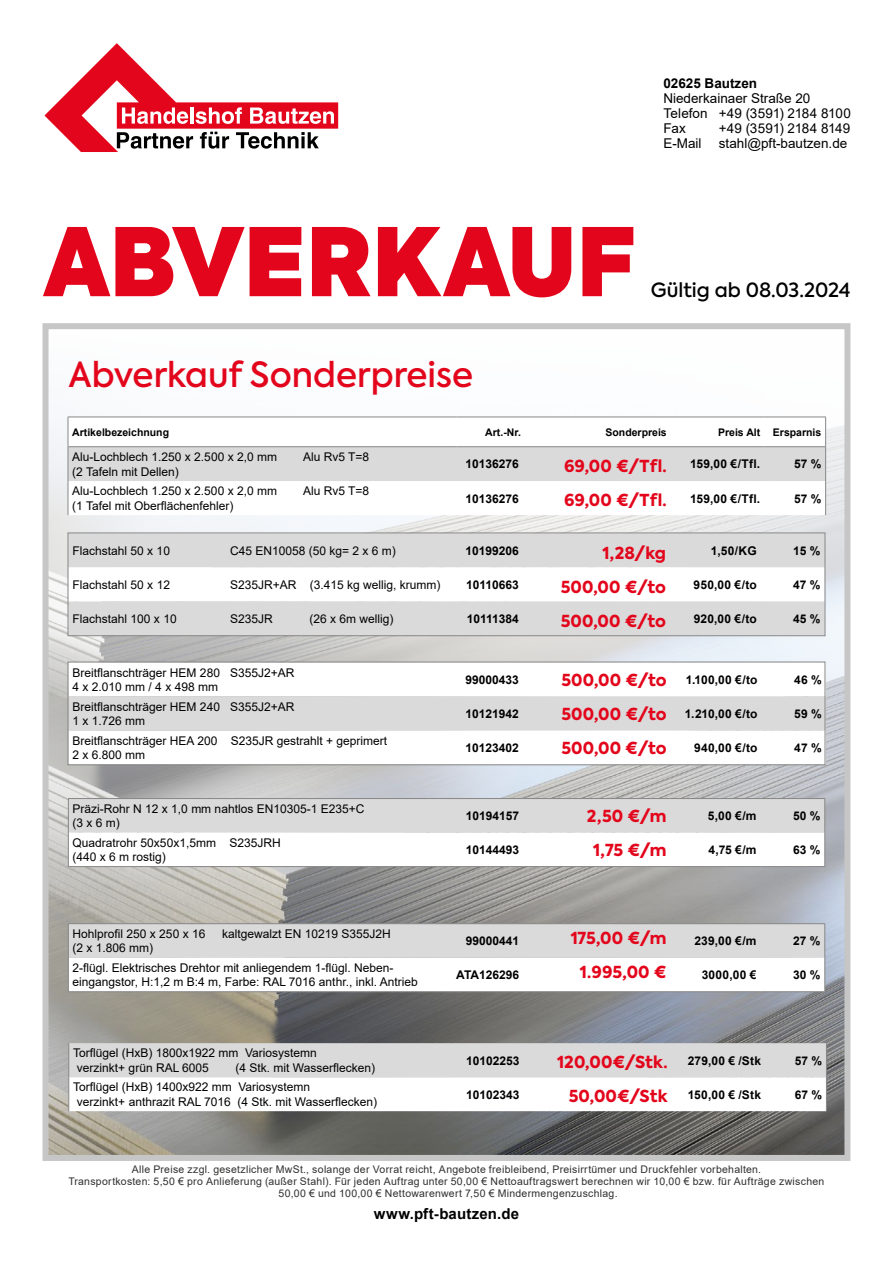
<style>
.page{position:relative;width:893px;height:1263px;background:#fff}
.page>*{position:absolute;margin:0;border:0;box-sizing:border-box;transform-origin:0 0}
.t1{font:800 93.75px "Axiforma";letter-spacing:-.015em;color:#e3051b}
.t2{font:500 34.5px "Axiforma";color:#e3051b}
.t3{font:500 19.5px "Axiforma";color:#000}
.t4{font:800 16.5px "Axiforma";letter-spacing:.005em;color:#e3051b}
.t5{font:700 15px "Arial";letter-spacing:.01em;color:#000}
.t6{font:13.5px/15px "Arial";color:#000}
.t7{font:700 13.5px "Arial";color:#000}
.t8{font:12px/14.4px "Arial";color:#000}
.t9{font:700 12px "Arial";color:#000}
.t10{font:10.5px/12px "Arial";letter-spacing:.025em;color:#30302f;text-align:center}
.t11{font:700 10.5px "Arial";color:#000}
.s1{font-family:"Axiforma";font-weight:800;font-size:16.5px;color:#e3051b}
</style>
<div class="page">
<img style="left:50px;top:416px;width:793px;height:738px">
<div style="left:43px;top:323px;width:807px;height:838px;border:6px solid #c6c6c6"></div>
<svg style="left:44px;top:43px;width:294px;height:109px"></svg>
<svg style="left:69px;top:418px;width:756px;height:97px"></svg>
<hr style="left:68px;top:446px;width:388px;height:1px;background:#878787">
<hr style="left:456px;top:446px;width:67px;height:1px;background:#878787">
<hr style="left:523px;top:446px;width:148px;height:1px;background:#878787">
<hr style="left:671px;top:446px;width:94px;height:1px;background:#878787">
<hr style="left:765px;top:446px;width:60px;height:1px;background:#878787">
<hr style="left:68px;top:417px;width:388px;height:1px;background:#878787">
<hr style="left:68px;top:417px;width:1px;height:30px;background:#878787">
<hr style="left:456px;top:417px;width:67px;height:1px;background:#878787">
<hr style="left:523px;top:417px;width:148px;height:1px;background:#878787">
<hr style="left:671px;top:417px;width:94px;height:1px;background:#878787">
<hr style="left:765px;top:417px;width:61px;height:1px;background:#878787">
<hr style="left:825px;top:417px;width:1px;height:30px;background:#878787">
<hr style="left:68px;top:447px;width:1px;height:34px;background:#878787">
<hr style="left:825px;top:447px;width:1px;height:34px;background:#878787">
<hr style="left:68px;top:481px;width:1px;height:34px;background:#878787">
<hr style="left:825px;top:481px;width:1px;height:34px;background:#878787">
<svg style="left:68px;top:923px;width:757px;height:69px"></svg>
<hr style="left:439px;top:923px;width:84px;height:1px;background:#878787">
<hr style="left:523px;top:923px;width:148px;height:1px;background:#878787">
<hr style="left:671px;top:923px;width:90px;height:1px;background:#878787">
<hr style="left:761px;top:923px;width:64px;height:1px;background:#878787">
<svg style="left:68px;top:798px;width:757px;height:69px"></svg>
<hr style="left:439px;top:866px;width:84px;height:1px;background:#878787">
<hr style="left:523px;top:866px;width:148px;height:1px;background:#878787">
<hr style="left:671px;top:866px;width:90px;height:1px;background:#878787">
<hr style="left:761px;top:866px;width:64px;height:1px;background:#878787">
<svg style="left:70px;top:662px;width:756px;height:102px"></svg>
<div style="left:70px;top:696px;width:756px;height:34px;background:#dadada"></div>
<div style="left:68px;top:662px;width:757px;height:103px;border:1px solid #878787"></div>
<div style="left:70px;top:534px;width:753px;height:100px;background:#dadada"></div>
<svg style="left:70px;top:567px;width:753px;height:34px"></svg>
<div style="left:68px;top:532px;width:757px;height:104px;border:1px solid #878787"></div>
<svg style="left:69px;top:1043px;width:757px;height:68px"></svg>
<hr style="left:68px;top:1043px;width:1px;height:34px;background:#878787">
<hr style="left:826px;top:1043px;width:1px;height:34px;background:#878787">
<hr style="left:68px;top:1077px;width:1px;height:34px;background:#878787">
<hr style="left:826px;top:1077px;width:1px;height:34px;background:#878787">
<p class="t7" style="left:663px;top:74px;width:95px">02625 Bautzen</p>
<p class="t6" style="left:663px;top:91px;width:189px">Niederkainaer Straße 20<br>Telefon +49 (3591) 2184 8100<br>Fax</p>
<p class="t6" style="left:719px;top:121px;width:133px">+49 (3591) 2184 8149</p>
<p class="t6" style="left:663px;top:136px;width:40px">E-Mail</p>
<p class="t6" style="left:719px;top:136px;width:130px">stahl@pft-bautzen.de</p>
<h1 class="t1" style="left:43px;top:194px;width:595px">ABVERKAUF</h1>
<h3 class="t3" style="left:651px;top:277px;width:201px">Gültig ab 08.03.2024</h3>
<h2 class="t2" style="left:68px;top:352px;width:406px">Abverkauf Sonderpreise</h2>
<p class="t11" style="left:72px;top:425px;width:98px">Artikelbezeichnung</p>
<p class="t11" style="left:485px;top:425px;width:37px">Art.-Nr.</p>
<p class="t11" style="left:605px;top:425px;width:63px">Sonderpreis</p>
<p class="t11" style="left:718px;top:425px;width:105px">Preis Alt Ersparnis</p>
<p class="t8" style="left:72px;top:450px;width:206px">Alu-Lochblech 1.250 x 2.500 x 2,0 mm</p>
<p class="t8" style="left:303px;top:450px;width:68px">Alu Rv5 T=8</p>
<p class="t8" style="left:72px;top:464px;width:108px">(2 Tafeln mit Dellen)</p>
<p class="t9" style="left:465px;top:456px;width:55px">10136276</p>
<h3 class="t4" style="left:564px;top:455px;width:104px">69,00 €/Tfl.</h3>
<p class="t9" style="left:690px;top:456px;width:72px">159,00 €/Tfl.</p>
<p class="t9" style="left:794px;top:456px;width:29px">57 %</p>
<p class="t8" style="left:72px;top:484px;width:206px">Alu-Lochblech 1.250 x 2.500 x 2,0 mm</p>
<p class="t8" style="left:303px;top:484px;width:68px">Alu Rv5 T=8</p>
<p class="t8" style="left:72px;top:498px;width:163px">(1 Tafel mit Oberflächenfehler)</p>
<p class="t9" style="left:465px;top:490px;width:55px">10136276</p>
<h3 class="t4" style="left:564px;top:489px;width:104px">69,00 €/Tfl.</h3>
<p class="t9" style="left:690px;top:490px;width:72px">159,00 €/Tfl.</p>
<p class="t9" style="left:794px;top:490px;width:29px">57 %</p>
<p class="t8" style="left:73px;top:543px;width:99px">Flachstahl 50 x 10</p>
<p class="t8" style="left:230px;top:543px;width:167px">C45 EN10058 (50 kg= 2 x 6 m)</p>
<p class="t9" style="left:465px;top:542px;width:55px">10199206</p>
<h3 class="t4" style="left:602px;top:541px;width:65px">1,28/kg</h3>
<p class="t9" style="left:711px;top:542px;width:47px">1,50/KG</p>
<p class="t9" style="left:793px;top:542px;width:29px">15 %</p>
<p class="t8" style="left:73px;top:577px;width:99px">Flachstahl 50 x 12</p>
<p class="t8" style="left:230px;top:577px;width:212px">S235JR+AR (3.415 kg wellig, krumm)</p>
<p class="t9" style="left:466px;top:576px;width:54px">10110663</p>
<h3 class="t4" style="left:561px;top:575px;width:107px">500,00 €/to</h3>
<p class="t9" style="left:694px;top:576px;width:65px">950,00 €/to</p>
<p class="t9" style="left:793px;top:576px;width:29px">47 %</p>
<p class="t8" style="left:73px;top:611px;width:106px">Flachstahl 100 x 10</p>
<p class="t8" style="left:230px;top:611px;width:44px">S235JR</p>
<p class="t8" style="left:309px;top:611px;width:86px">(26 x 6m wellig)</p>
<p class="t9" style="left:467px;top:610px;width:54px">10111384</p>
<h3 class="t4" style="left:561px;top:609px;width:107px">500,00 €/to</h3>
<p class="t9" style="left:694px;top:610px;width:65px">920,00 €/to</p>
<p class="t9" style="left:793px;top:610px;width:29px">45 %</p>
<p class="t8" style="left:73px;top:665px;width:223px">Breitflanschträger HEM 280 S355J2+AR<br>4 x 2.010 mm / 4 x 498 mm</p>
<p class="t9" style="left:465px;top:671px;width:55px">99000433</p>
<p class="t9" style="left:561px;top:671px;width:198px"><span class="s1">500,00 €/to</span> 1.100,00 €/to</p>
<p class="t9" style="left:794px;top:671px;width:29px">46 %</p>
<p class="t8" style="left:73px;top:699px;width:223px">Breitflanschträger HEM 240 S355J2+AR<br>1 x 1.726 mm</p>
<p class="t9" style="left:465px;top:705px;width:55px">10121942</p>
<p class="t9" style="left:561px;top:705px;width:198px"><span class="s1">500,00 €/to</span> 1.210,00 €/to</p>
<p class="t9" style="left:794px;top:705px;width:29px">59 %</p>
<p class="t8" style="left:73px;top:733px;width:316px">Breitflanschträger HEA 200 S235JR gestrahlt + geprimert<br>2 x 6.800 mm</p>
<p class="t9" style="left:465px;top:739px;width:55px">10123402</p>
<h3 class="t4" style="left:561px;top:737px;width:107px">500,00 €/to</h3>
<p class="t9" style="left:694px;top:739px;width:65px">940,00 €/to</p>
<p class="t9" style="left:794px;top:739px;width:29px">47 %</p>
<p class="t8" style="left:73px;top:801px;width:293px">Präzi-Rohr N 12 x 1,0 mm nahtlos EN10305-1 E235+C (3 x 6 m)</p>
<p class="t9" style="left:466px;top:807px;width:55px">10194157</p>
<h3 class="t4" style="left:587px;top:805px;width:81px">2,50 €/m</h3>
<p class="t9" style="left:708px;top:807px;width:50px">5,00 €/m</p>
<p class="t9" style="left:793px;top:807px;width:29px">50 %</p>
<p class="t8" style="left:73px;top:835px;width:210px">Quadratrohr 50x50x1,5mm S235JRH (440 x 6 m rostig)</p>
<p class="t9" style="left:466px;top:841px;width:55px">10144493</p>
<h3 class="t4" style="left:593px;top:839px;width:75px">1,75 €/m</h3>
<p class="t9" style="left:709px;top:841px;width:49px">4,75 €/m</p>
<p class="t9" style="left:793px;top:841px;width:29px">63 %</p>
<p class="t8" style="left:73px;top:926px;width:134px">Hohlprofil 250 x 250 x 16</p>
<p class="t8" style="left:222px;top:926px;width:170px">kaltgewalzt EN 10219 S355J2H</p>
<p class="t8" style="left:73px;top:941px;width:82px">(2 x 1.806 mm)</p>
<p class="t9" style="left:466px;top:932px;width:55px">99000441</p>
<h3 class="t4" style="left:571px;top:927px;width:97px">175,00 €/m</h3>
<p class="t9" style="left:694px;top:932px;width:63px">239,00 €/m</p>
<p class="t9" style="left:793px;top:932px;width:29px">27 %</p>
<p class="t8" style="left:73px;top:960px;width:347px">2-flügl. Elektrisches Drehtor mit anliegendem 1-flügl. Neben&shy;eingangstor, H:1,2 m B:4 m, Farbe: RAL 7016 anthr., inkl. Antrieb</p>
<p class="t9" style="left:456px;top:966px;width:64px">ATA126296</p>
<h3 class="t4" style="left:580px;top:961px;width:88px">1.995,00 €</h3>
<p class="t9" style="left:702px;top:966px;width:56px">3000,00 €</p>
<p class="t9" style="left:793px;top:966px;width:29px">30 %</p>
<p class="t8" style="left:77px;top:1046px;width:241px;text-indent:-4px">Torflügel (HxB) 1800x1922 mm Variosystemn verzinkt+ grün RAL 6005</p>
<p class="t8" style="left:236px;top:1060px;width:141px">(4 Stk. mit Wasserflecken)</p>
<p class="t9" style="left:466px;top:1052px;width:55px">10102253</p>
<h3 class="t4" style="left:557px;top:1051px;width:205px">120,00€/Stk. <sup>279,00</sup> <sup>€</sup> <sup>/Stk</sup></h3>
<p class="t9" style="left:795px;top:1052px;width:29px">57 %</p>
<p class="t8" style="left:77px;top:1080px;width:302px;text-indent:-4px">Torflügel (HxB) 1400x922 mm Variosystemn<br>verzinkt+ anthrazit RAL 7016 (4 Stk. mit Wasserflecken)</p>
<p class="t9" style="left:466px;top:1086px;width:55px">10102343</p>
<p class="t9" style="left:569px;top:1086px;width:194px"><span class="s1">50,00€/Stk</span> 150,00 € /Stk</p>
<p class="t9" style="left:795px;top:1086px;width:29px">67 %</p>
<p class="t10" style="left:69px;top:1163px;width:757px">Alle Preise zzgl. gesetzlicher MwSt., solange der Vorrat reicht, Angebote freibleibend, Preisirrtümer und Druckfehler vorbehalten.<br>Transportkosten: 5,50 € pro Anlieferung (außer Stahl). Für jeden Auftrag unter 50,00 € Nettoauftragswert berechnen wir 10,00 € bzw. für Aufträge zwischen<br>50,00 € und 100,00 € Nettowarenwert 7,50 € Mindermengenzuschlag.</p>
<p class="t5" style="left:374px;top:1203px;width:147px">www.pft-bautzen.de</p>
</div>
